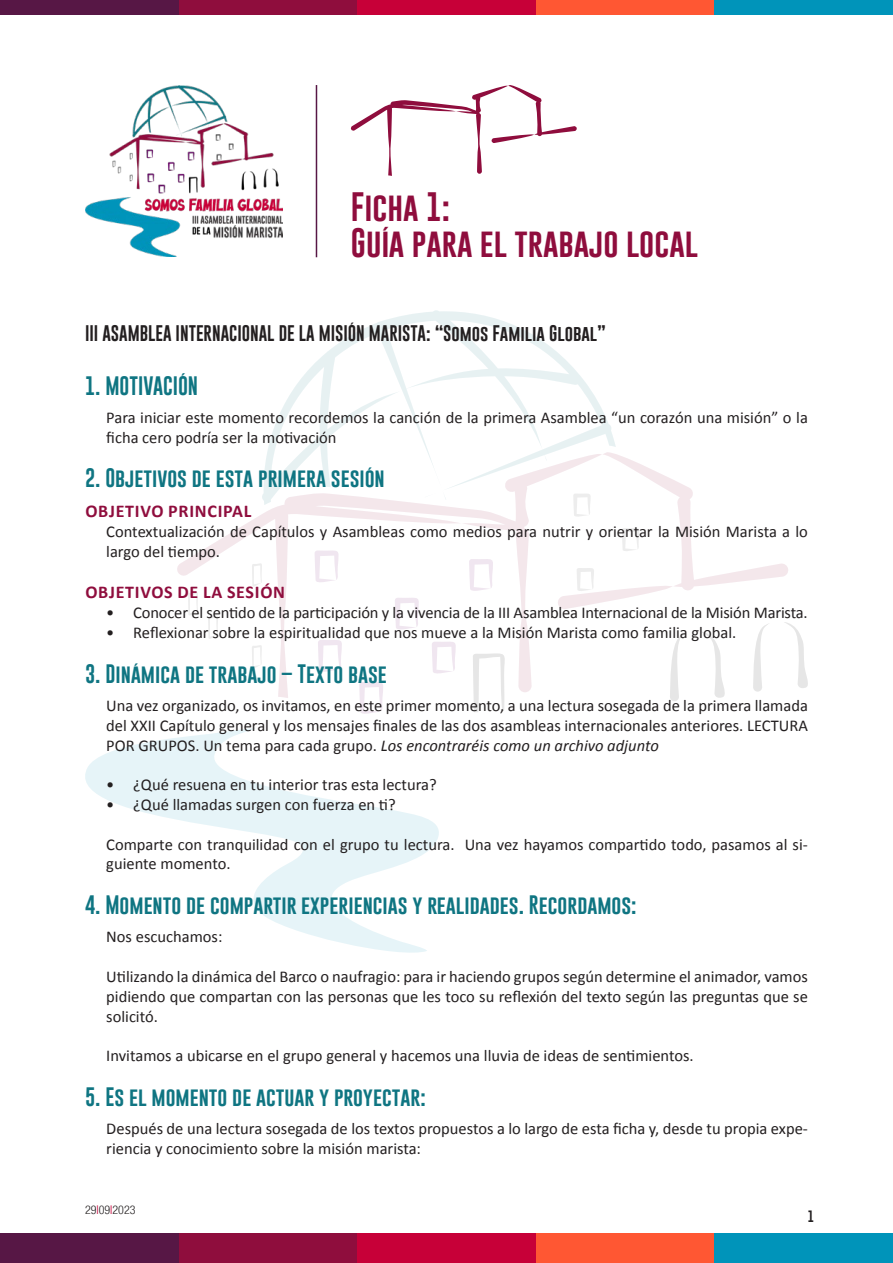
<style>
.page{position:relative;width:893px;height:1263px;background:#fff}
.page>*{position:absolute;margin:0;border:0;box-sizing:border-box;transform-origin:0 0}
.TIT_1{font:30px "Gobold";color:#8f0d3d}
.TIT_3{font:19.5px "Gobold";color:#0f7582}
.SOTTOTITOLO{font:700 18px "Calibri";letter-spacing:.04em;color:#8f0d3d}
.t1{font:16.5px/19.8px "Calibri";color:#231f20}
.TIT_2{font:16.5px "Gobold";color:#231f20}
.t2{font:300 condensed 12px "Helvetica Neue";color:#231f20}
.t3{font:12px "Gobold";color:#231f20}
.s1{font-style:italic}
.s2{color:#c70038}
</style>
<div class="page">
<svg style="left:474px;top:698px;width:30px;height:14px"></svg>
<svg style="left:670px;top:623px;width:138px;height:78px"></svg>
<svg style="left:360px;top:698px;width:23px;height:16px"></svg>
<svg style="left:177px;top:454px;width:612px;height:244px"></svg>
<svg style="left:261px;top:310px;width:355px;height:195px"></svg>
<svg style="left:85px;top:728px;width:354px;height:225px"></svg>
<div style="left:179px;top:1234px;width:178px;height:29px;background:#8f0d3d"></div>
<div style="left:179px;top:0;width:178px;height:15px;background:#8f0d3d"></div>
<div style="left:357px;top:1234px;width:179px;height:29px;background:#c70038"></div>
<div style="left:357px;top:0;width:179px;height:15px;background:#c70038"></div>
<div style="left:536px;top:1234px;width:178px;height:29px;background:#ff5733"></div>
<div style="left:536px;top:0;width:178px;height:15px;background:#ff5733"></div>
<div style="left:714px;top:1234px;width:179px;height:29px;background:#0094ba"></div>
<div style="left:714px;top:0;width:179px;height:15px;background:#0094ba"></div>
<div style="left:0;top:1234px;width:179px;height:29px;background:#571745"></div>
<div style="left:0;top:0;width:179px;height:15px;background:#571745"></div>
<img style="left:85px;top:86px;width:197px;height:171px">
<svg style="left:351px;top:85px;width:226px;height:91px"></svg>
<hr style="left:316px;top:85px;width:1px;height:172px;background:#571745">
<p class="TIT_1" style="left:351px;top:187px;width:101px">Ficha 1:</p>
<p class="TIT_1" style="left:351px;top:223px;width:349px">Guía para el trabajo local</p>
<p class="TIT_2" style="left:85px;top:323px;width:522px">III ASAMBLEA INTERNACIONAL DE LA MISIÓN MARISTA: “Somos Familia Global”</p>
<p class="TIT_3" style="left:85px;top:373px;width:115px">1. MOTIVACIÓN</p>
<p class="t1" style="left:106px;top:407px;width:703px">Para iniciar este momento recordemos la canción de la primera Asamblea “un corazón una misión” o la ficha cero podría ser la motivación</p>
<p class="TIT_3" style="left:85px;top:465px;width:301px">2. Objetivos de esta primera sesión</p>
<p class="SOTTOTITOLO" style="left:85px;top:499px;width:168px">OBJETIVO PRINCIPAL</p>
<p class="t1" style="left:106px;top:521px;width:703px">Contextualización de Capítulos y Asambleas como medios para nutrir y orientar la Misión Marista a lo largo del tiempo.</p>
<p class="SOTTOTITOLO" style="left:85px;top:580px;width:201px">OBJETIVOS DE LA SESIÓN</p>
<p class="t1" style="left:106px;top:602px;width:703px">• Conocer el sentido de la participación y la vivencia de la III Asamblea Internacional de la Misión Marista.</p>
<p class="t1" style="left:106px;top:622px;width:631px">• Reflexionar sobre la espiritualidad que nos mueve a la Misión Marista como familia global.</p>
<p class="TIT_3" style="left:85px;top:661px;width:303px">3. Dinámica de trabajo – Texto base</p>
<p class="t1" style="left:106px;top:695px;width:703px;text-align:justify">Una vez organizado, os invitamos, en este primer momento, a una lectura sosegada de la primera llamada del XXII Capítulo general y los mensajes finales de las dos asambleas internacionales anteriores. LECTURA POR GRUPOS. Un tema para cada grupo. <span class="s1">Los encontraréis como un archivo adjunto</span></p>
<p class="t1" style="left:106px;top:774px;width:332px">• ¿Qué resuena en tu interior tras esta lectura?</p>
<p class="t1" style="left:106px;top:794px;width:291px">• ¿Qué llamadas surgen con fuerza en ti?</p>
<p class="t1" style="left:106px;top:834px;width:703px">Comparte con tranquilidad con el grupo tu lectura. Una vez hayamos compartido todo, pasamos al si&shy;guiente momento.</p>
<p class="TIT_3" style="left:85px;top:892px;width:553px">4. Momento de compartir experiencias y realidades. Recordamos:</p>
<p class="t1" style="left:106px;top:926px;width:118px">Nos escuchamos:</p>
<p class="t1" style="left:106px;top:966px;width:703px;text-align:justify">Utilizando la dinámica del Barco o naufragio: para ir haciendo grupos según determine el animador, vamos pidiendo que compartan con las personas que les toco su reflexión del texto según las preguntas que se solicitó.</p>
<p class="t1" style="left:106px;top:1045px;width:589px">Invitamos a ubicarse en el grupo general y hacemos una lluvia de ideas de sentimientos.</p>
<p class="TIT_3" style="left:85px;top:1084px;width:342px">5. Es el momento de actuar y proyectar:</p>
<p class="t1" style="left:106px;top:1118px;width:703px">Después de una lectura sosegada de los textos propuestos a lo largo de esta ficha y, desde tu propia expe&shy;riencia y conocimiento sobre la misión marista:</p>
<p class="t2" style="left:85px;top:1202px;width:52px">29<span class="s2">I</span>09<span class="s2">I</span>2023</p>
<p class="t3" style="left:808px;top:1209px;width:8px">1</p>
</div>
